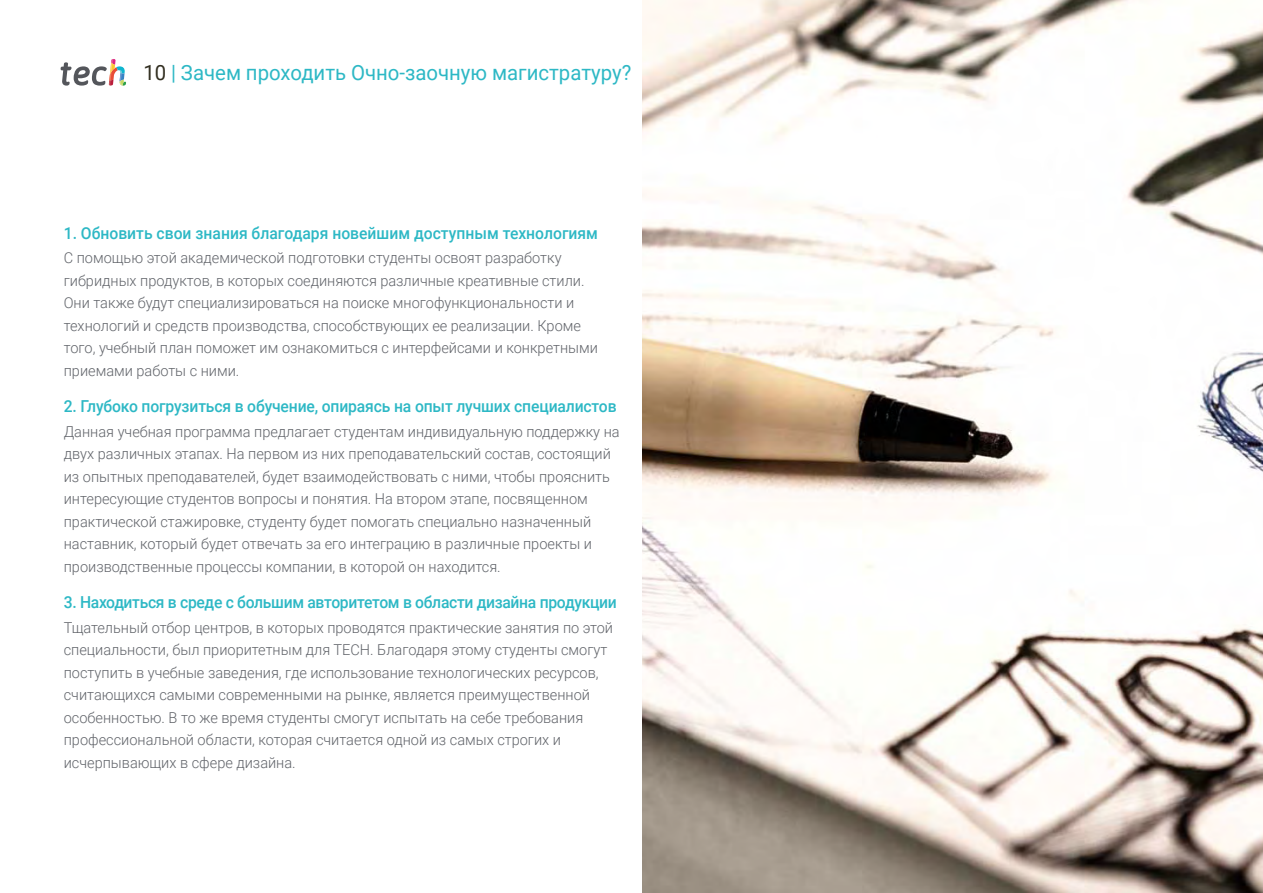
<style>
.page{position:relative;width:1263px;height:893px;background:#fff}
.page>*{position:absolute;margin:0;border:0;box-sizing:border-box;transform-origin:0 0}
.t1{font:21px "Roboto";color:#2db8c5}
.t2{font:500 16.5px "Roboto";letter-spacing:-.01em;color:#2db8c5;scale:.95 1}
.t3{font:300 15px/22.5px "Roboto";color:#61646a}
.s1{color:#312e20}
</style>
<div class="page">
<svg style="left:61px;top:59px;width:65px;height:27px"></svg>
<img style="left:642px;top:0;width:621px;height:893px">
<h1 class="t1" style="left:144px;top:57px;width:489px"><span class="s1">10</span> | Зачем проходить Очно-заочную магистратуру?</h1>
<p class="t2" style="left:64px;top:221px;width:564px">1. Обновить свои знания благодаря новейшим доступным технологиям</p>
<p class="t3" style="left:64px;top:246px;width:536px">С помощью этой академической подготовки студенты освоят разработку гибридных продуктов, в которых соединяются различные креативные стили.<br>Они также будут специализироваться на поиске многофункциональности и технологий и средств производства, способствующих ее реализации. Кроме того, учебный план поможет им ознакомиться с интерфейсами и конкретными приемами работы с ними.</p>
<p class="t2" style="left:64px;top:395px;width:583px">2. Глубоко погрузиться в обучение, опираясь на опыт лучших специалистов</p>
<p class="t3" style="left:64px;top:420px;width:557px">Данная учебная программа предлагает студентам индивидуальную поддержку на двух различных этапах. На первом из них преподавательский состав, состоящий из опытных преподавателей, будет взаимодействовать с ними, чтобы прояснить интересующие студентов вопросы и понятия. На втором этапе, посвященном практической стажировке, студенту будет помогать специально назначенный наставник, который будет отвечать за его интеграцию в различные проекты и производственные процессы компании, в которой он находится.</p>
<p class="t2" style="left:64px;top:591px;width:584px">3. Находиться в среде с большим авторитетом в области дизайна продукции</p>
<p class="t3" style="left:64px;top:616px;width:551px">Тщательный отбор центров, в которых проводятся практические занятия по этой специальности, был приоритетным для TECH. Благодаря этому студенты смогут поступить в учебные заведения, где использование технологических ресурсов, считающихся самыми современными на рынке, является преимущественной особенностью. В то же время студенты смогут испытать на себе требования профессиональной области, которая считается одной из самых строгих и исчерпывающих в сфере дизайна.</p>
</div>
